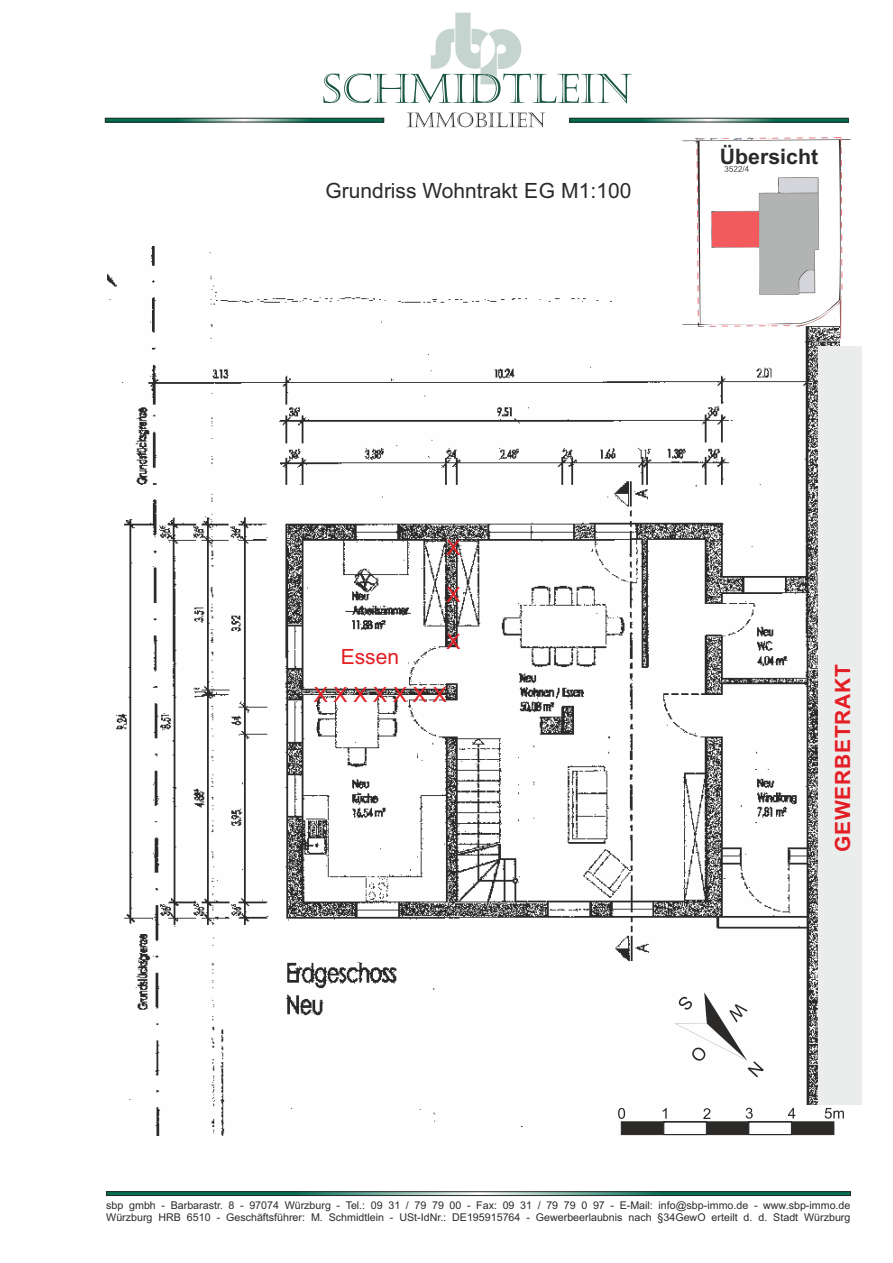
<style>
.page{position:relative;width:893px;height:1263px;background:#fff}
.page>*{position:absolute;margin:0;border:0;box-sizing:border-box;transform-origin:0 0}
.t1{font:700 21.3px "Arial";color:#2b2a29}
.t2{font:21px "Arial";color:#2b2a29}
.t3{font:21px "Arial";color:#e31e24}
.t4{font:700 21px "Arial";letter-spacing:.035em;color:#e31e24}
.t5{font:10.65px/12px "Arial";color:#2b2a29}
</style>
<div class="page">
<div style="left:105px;top:118px;width:279px;height:4px;border:1px solid #2b2a29"></div>
<div style="left:570px;top:118px;width:278px;height:4px;border:1px solid #2b2a29"></div>
<svg style="left:323px;top:13px;width:309px;height:91px"></svg>
<svg style="left:406px;top:112px;width:140px;height:16px"></svg>
<img style="left:107px;top:246px;width:733px;height:889px">
<svg style="left:612px;top:1105px;width:228px;height:31px"></svg>
<svg style="left:618px;top:1108px;width:226px;height:27px"></svg>
<svg style="left:646px;top:965px;width:143px;height:137px"></svg>
<svg style="left:345px;top:611px;width:66px;height:3px"></svg>
<div style="left:818px;top:347px;width:44px;height:758px;background:#ebecec"></div>
<svg style="left:682px;top:137px;width:168px;height:202px"></svg>
<svg style="left:108px;top:1193px;width:741px;height:1px"></svg>
<div style="left:106px;top:1191px;width:745px;height:5px;border:1px solid #2b2a29"></div>
<h2 class="t2" style="left:326px;top:183px;width:307px">Grundriss Wohntrakt EG M1:100</h2>
<h1 class="t1" style="left:720px;top:149px;width:100px">Übersicht</h1>
<h2 class="t3" style="left:341px;top:649px;width:60px">Essen</h2>
<h2 class="t3" style="left:447px;top:540px;width:16px">X</h2>
<h2 class="t3" style="left:447px;top:587px;width:16px">X</h2>
<h2 class="t3" style="left:447px;top:634px;width:16px">X</h2>
<h2 class="t3" style="left:314px;top:686px;width:135px">X X X X X X X</h2>
<h2 class="t4" style="left:835px;top:852px;width:189px;rotate:-90deg">GEWERBETRAKT</h2>
<p class="t5" style="left:106px;top:1200px;width:746px">sbp gmbh - Barbarastr. 8 - 97074 Würzburg - Tel.: 09 31 / 79 79 00 - Fax: 09 31 / 79 79 0 97 - E-Mail: info@sbp-immo.de - www.sbp-immo.de<br>Würzburg HRB 6510 - Geschäftsführer: M. Schmidtlein - USt-IdNr.: DE195915764 - Gewerbeerlaubnis nach §34GewO erteilt d. d. Stadt Würzburg</p>
</div>
